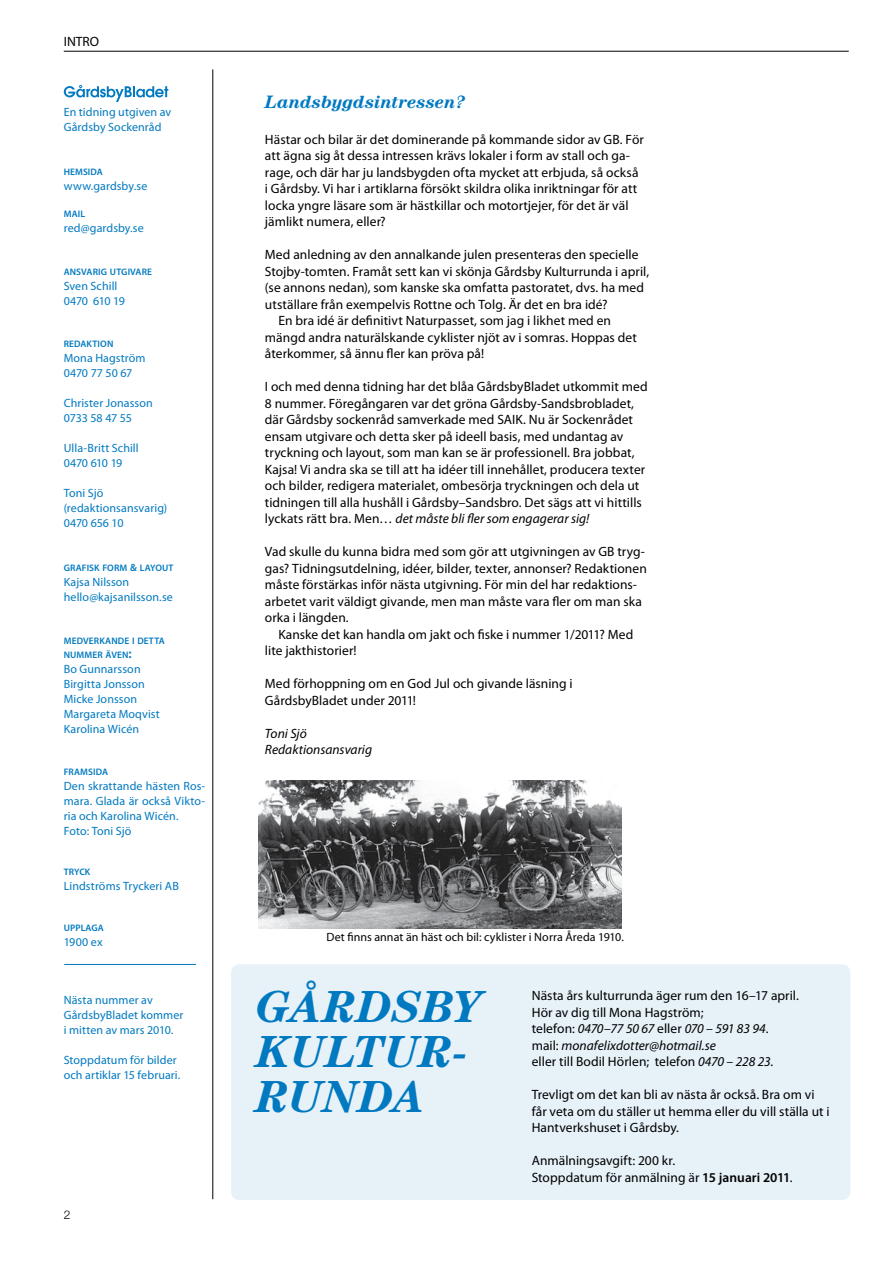
<style>
.page{position:relative;width:893px;height:1263px;background:#fff}
.page>*{position:absolute;margin:0;border:0;box-sizing:border-box;transform-origin:0 0}
.t1{font:italic 700 45px/45px "Century";letter-spacing:-.01em;color:#0079c1}
.t2{font:italic 700 18px "Century";letter-spacing:-.005em;color:#0079c1}
.t3{font:13.5px/16.5px "Myriad Pro";letter-spacing:.005em;color:#000}
.t4{font:italic 13.5px/16.5px "Myriad Pro";color:#000}
.t5{font:12px/15px "Myriad Pro";letter-spacing:.005em;color:#0079c1}
.t6{font:12px "Myriad Pro";letter-spacing:.005em;color:#000}
.t7{font:300 12px "Helvetica Neue";color:#000}
.t8{font:600 9.45px/13.5px "Myriad Pro";letter-spacing:.01em;color:#0079c1}
.s1{font-size:10.5px}
.s2{font-size:13.5px}
.s3{font-style:italic}
.s4{font-weight:600}
</style>
<div class="page">
<hr style="left:64px;top:51px;width:785px;height:1px;background:#000">
<hr style="left:213px;top:69px;width:1px;height:1130px;background:#000">
<svg style="left:64px;top:85px;width:104px;height:17px"></svg>
<hr style="left:64px;top:964px;width:132px;height:1px;background:#0079c1">
<div style="left:231px;top:964px;width:619px;height:236px;background:#e6f1f8;border-radius:9px"></div>
<img style="left:258px;top:781px;width:364px;height:148px">
<p class="t3" style="left:64px;top:33px;width:37px">INTRO</p>
<p class="t5" style="left:64px;top:104px;width:109px">En tidning utgiven av<br>Gårdsby Sockenråd</p>
<p class="t8" style="left:64px;top:164px;width:41px">HEMSIDA</p>
<p class="t5" style="left:64px;top:178px;width:85px">www.gardsby.se</p>
<p class="t8" style="left:64px;top:206px;width:23px">MAIL</p>
<p class="t5" style="left:64px;top:220px;width:82px">red@gardsby.se</p>
<p class="t8" style="left:64px;top:265px;width:90px">ANSVARIG UTGIVARE</p>
<p class="t5" style="left:64px;top:278px;width:63px">Sven Schill<br>0470 610 19</p>
<p class="t8" style="left:64px;top:337px;width:51px">REDAKTION</p>
<p class="t5" style="left:64px;top:350px;width:83px">Mona Hagström<br>0470 77 50 67</p>
<p class="t5" style="left:64px;top:395px;width:90px">Christer Jonasson<br>0733 58 47 55</p>
<p class="t5" style="left:64px;top:440px;width:76px">Ulla-Britt Schill<br>0470 610 19</p>
<p class="t5" style="left:64px;top:485px;width:105px">Toni Sjö (redaktionsansvarig)<br>0470 656 10</p>
<p class="t8" style="left:64px;top:560px;width:111px">GRAFISK FORM <span class="s1">&amp;</span> LAYOUT</p>
<p class="t5" style="left:64px;top:574px;width:111px">Kajsa Nilsson hello@kajsanilsson.se</p>
<p class="t8" style="left:64px;top:634px;width:103px">MEDVERKANDE I DETTA<br>NUMMER ÄVEN<span class="s2">:</span></p>
<p class="t5" style="left:64px;top:661px;width:98px">Bo Gunnarsson<br>Birgitta Jonsson<br>Micke Jonsson<br>Margareta Moqvist<br>Karolina Wicén</p>
<p class="t8" style="left:64px;top:764px;width:46px">FRAMSIDA</p>
<p class="t5" style="left:64px;top:778px;width:143px">Den skrattande hästen Ros&shy;mara. Glada är också Vikto&shy;ria och Karolina Wicén.<br>Foto: Toni Sjö</p>
<p class="t8" style="left:64px;top:865px;width:28px">TRYCK</p>
<p class="t5" style="left:64px;top:878px;width:117px">Lindströms Tryckeri AB</p>
<p class="t8" style="left:64px;top:920px;width:42px">UPPLAGA</p>
<p class="t5" style="left:64px;top:934px;width:40px">1900 ex</p>
<p class="t5" style="left:64px;top:992px;width:121px">Nästa nummer av<br>GårdsbyBladet kommer i mitten av mars 2010.</p>
<p class="t5" style="left:64px;top:1052px;width:118px">Stoppdatum för bilder och artiklar 15 februari.</p>
<p class="t7" style="left:64px;top:1207px;width:8px">2</p>
<h2 class="t2" style="left:265px;top:91px;width:202px">Landsbygdsintressen?</h2>
<p class="t3" style="left:265px;top:131px;width:380px">Hästar och bilar är det dominerande på kommande sidor av GB. För att ägna sig åt dessa intressen krävs lokaler i form av stall och ga&shy;rage, och där har ju landsbygden ofta mycket att erbjuda, så också i Gårdsby. Vi har i artiklarna försökt skildra olika inriktningar för att locka yngre läsare som är hästkillar och motortjejer, för det är väl jämlikt numera, eller?</p>
<p class="t3" style="left:265px;top:246px;width:375px">Med anledning av den annalkande julen presenteras den specielle</p>
<p class="t3" style="left:265px;top:263px;width:386px">Stojby-tomten. Framåt sett kan vi skönja Gårdsby Kulturrunda i april,</p>
<p class="t3" style="left:265px;top:279px;width:381px">(se annons nedan), som kanske ska omfatta pastoratet, dvs. ha med</p>
<p class="t3" style="left:265px;top:296px;width:344px">utställare från exempelvis Rottne och Tolg. Är det en bra idé?</p>
<p class="t3" style="left:278px;top:312px;width:334px">En bra idé är definitivt Naturpasset, som jag i likhet med en</p>
<p class="t3" style="left:265px;top:329px;width:373px">mängd andra naturälskande cyklister njöt av i somras. Hoppas det</p>
<p class="t3" style="left:265px;top:345px;width:221px">återkommer, så ännu fler kan pröva på!</p>
<p class="t3" style="left:265px;top:378px;width:384px">I och med denna tidning har det blåa GårdsbyBladet utkommit med 8 nummer. Föregångaren var det gröna Gårdsby-Sandsbrobladet, där Gårdsby sockenråd samverkade med SAIK. Nu är Sockenrådet ensam utgivare och detta sker på ideell basis, med undantag av tryckning och layout, som man kan se är professionell. Bra jobbat, Kajsa! Vi andra ska se till att ha idéer till innehållet, producera texter och bilder, redigera materialet, ombesörja tryckningen och dela ut tidningen till alla hushåll i Gårdsby–Sandsbro. Det sägs att vi hittills lyckats rätt bra. Men… <span class="s3">det måste bli fler som engagerar sig!</span></p>
<p class="t3" style="left:265px;top:543px;width:383px">Vad skulle du kunna bidra med som gör att utgivningen av GB tryg&shy;gas? Tidningsutdelning, idéer, bilder, texter, annonser? Redaktionen måste förstärkas inför nästa utgivning. För min del har redaktions&shy;arbetet varit väldigt givande, men man måste vara fler om man ska orka i längden.</p>
<p class="t3" style="left:265px;top:626px;width:370px;text-indent:14px">Kanske det kan handla om jakt och fiske i nummer 1/2011? Med lite jakthistorier!</p>
<p class="t3" style="left:265px;top:675px;width:309px">Med förhoppning om en God Jul och givande läsning i<br>GårdsbyBladet under 2011!</p>
<p class="t4" style="left:265px;top:725px;width:109px">Toni Sjö<br>Redaktionsansvarig</p>
<p class="t6" style="left:326px;top:929px;width:299px">Det finns annat än häst och bil: cyklister i Norra Åreda 1910.</p>
<h1 class="t1" style="left:256px;top:983px;width:228px">GÅRDSBY<br>KULTUR-<br>RUNDA</h1>
<p class="t3" style="left:532px;top:987px;width:269px">Nästa års kulturrunda äger rum den 16–17 april.<br>Hör av dig till Mona Hagström;<br>telefon: <span class="s3">0470–77 50 67</span> eller <span class="s3">070 – 591 83 94</span>.<br>mail: <span class="s3">monafelixdotter@hotmail.se<br></span>eller till Bodil Hörlen; telefon <span class="s3">0470 – 228 23.</span></p>
<p class="t3" style="left:532px;top:1086px;width:299px">Trevligt om det kan bli av nästa år också. Bra om vi får veta om du ställer ut hemma eller du vill ställa ut i<br>Hantverkshuset i Gårdsby.</p>
<p class="t3" style="left:532px;top:1152px;width:262px">Anmälningsavgift: 200 kr.<br>Stoppdatum för anmälning är <span class="s4">15 januari 2011</span>.</p>
</div>
